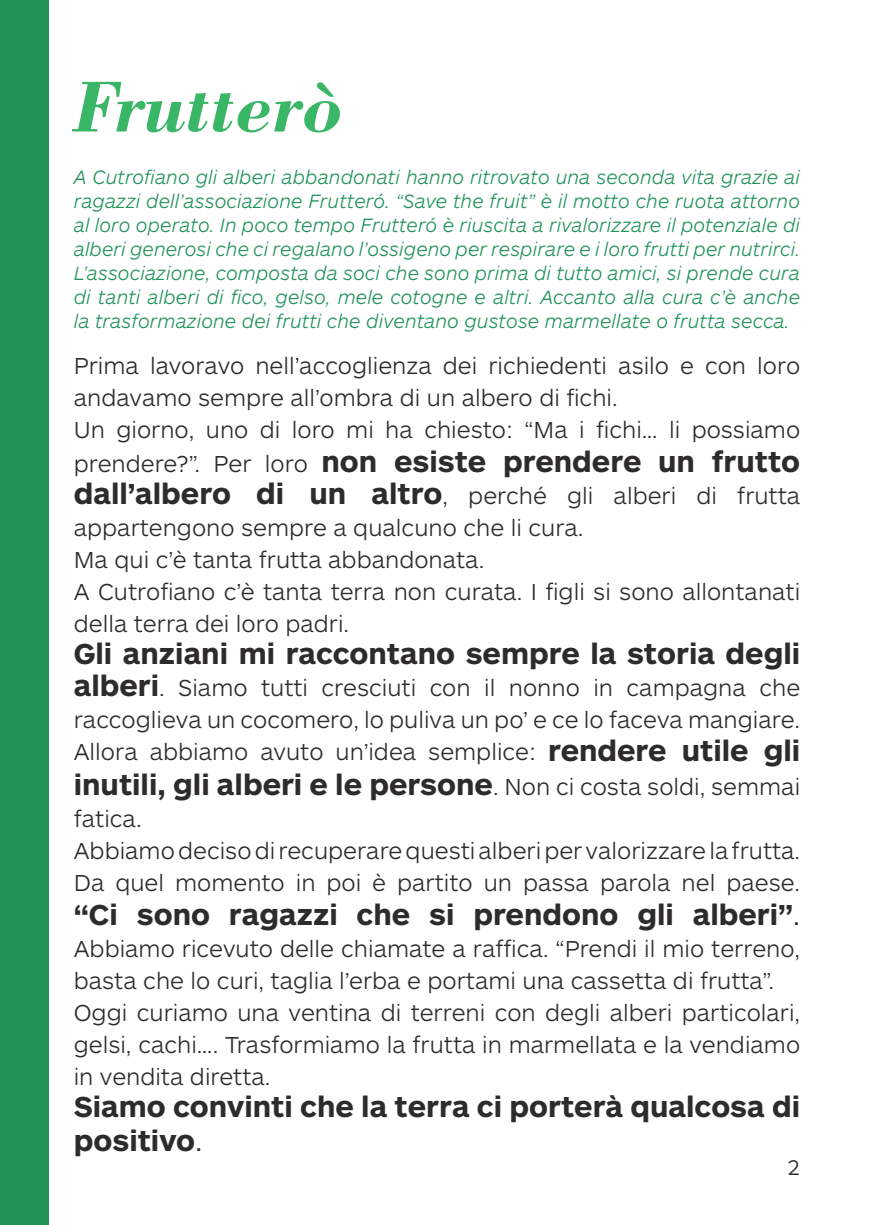
<style>
.page{position:relative;width:874px;height:1225px;background:#fff}
.page>*{position:absolute;margin:0;border:0;box-sizing:border-box;transform-origin:0 0}
.t1{font:italic 700 76px "Bodoni BT";color:#3ab667}
.t2{font:700 30px/34px "ARS Maquette Pro";color:#2e2b2c}
.t3{font:300 24px/32px "ARS Maquette Pro";color:#2e2b2c}
.t4{font:300 22px "ARS Maquette Pro";color:#2e2b2c}
.t5{font:italic 300 20px/24px "ARS Maquette Pro";color:#209359;text-align:justify}
.s1{font-weight:300;font-size:24px}
.s2{font-weight:700;font-size:30px}
.s3{font-weight:300;font-size:32px}
</style>
<div class="page">
<div style="left:0;top:0;width:48px;height:1225px;background:#209359"></div>
<h1 class="t1" style="left:74px;top:59px;width:273px">Frutterò</h1>
<p class="t5" style="left:74px;top:164px;width:727px">A Cutrofiano gli alberi abbandonati hanno ritrovato una seconda vita grazie ai ragazzi dell’associazione Frutteró. “Save the fruit” è il motto che ruota attorno al loro operato. In poco tempo Frutteró è riuscita a rivalorizzare il potenziale di alberi generosi che ci regalano l’ossigeno per respirare e i loro frutti per nutrirci.<br>L’associazione, composta da soci che sono prima di tutto amici, si prende cura di tanti alberi di fico, gelso, mele cotogne e altri. Accanto alla cura c’è anche la trasformazione dei frutti che diventano gustose marmellate o frutta secca.</p>
<p class="t3" style="left:74px;top:349px;width:727px">Prima lavoravo nell’accoglienza dei richiedenti asilo e con loro andavamo sempre all’ombra di un albero di fichi.<br>Un giorno, uno di loro mi ha chiesto: “Ma i fichi… li possiamo</p>
<p class="t2" style="left:74px;top:443px;width:727px"><span class="s1">prendere?”. Per loro</span> non esiste prendere un frutto</p>
<p class="t3" style="left:74px;top:479px;width:727px"><span class="s2">dall’albero di un altro</span>, perché gli alberi di frutta appartengono sempre a qualcuno che li cura.<br>Ma qui c’è tanta frutta abbandonata.<br>A Cutrofiano c’è tanta terra non curata. I figli si sono allontanati della terra dei loro padri.</p>
<p class="t2" style="left:74px;top:635px;width:727px">Gli anziani mi raccontano sempre la storia degli</p>
<p class="t3" style="left:74px;top:671px;width:727px;text-align:justify"><span class="s2">alberi</span>. Siamo tutti cresciuti con il nonno in campagna che raccoglieva un cocomero, lo puliva un po’ e ce lo faceva mangiare.<br>Allora abbiamo avuto un’idea semplice: <span class="s2">rendere utile gli</span></p>
<p class="t2" style="left:74px;top:765px;width:727px">inutili, gli alberi e le persone<span class="s1">. Non ci costa soldi, semmai</span></p>
<p class="t3" style="left:74px;top:801px;width:727px">fatica.<br>Abbiamo deciso di recuperare questi alberi per valorizzare la frutta.<br>Da quel momento in poi è partito un passa parola nel paese.</p>
<p class="t2" style="left:74px;top:895px;width:727px">“Ci sono ragazzi che si prendono gli alberi”<span class="s3">.</span></p>
<p class="t3" style="left:74px;top:931px;width:727px">Abbiamo ricevuto delle chiamate a raffica. “Prendi il mio terreno, basta che lo curi, taglia l’erba e portami una cassetta di frutta”.<br>Oggi curiamo una ventina di terreni con degli alberi particolari, gelsi, cachi…. Trasformiamo la frutta in marmellata e la vendiamo in vendita diretta.</p>
<p class="t2" style="left:74px;top:1087px;width:727px">Siamo convinti che la terra ci porterà qualcosa di positivo<span class="s3">.</span></p>
<p class="t4" style="left:787px;top:1152px;width:14px">2</p>
</div>
